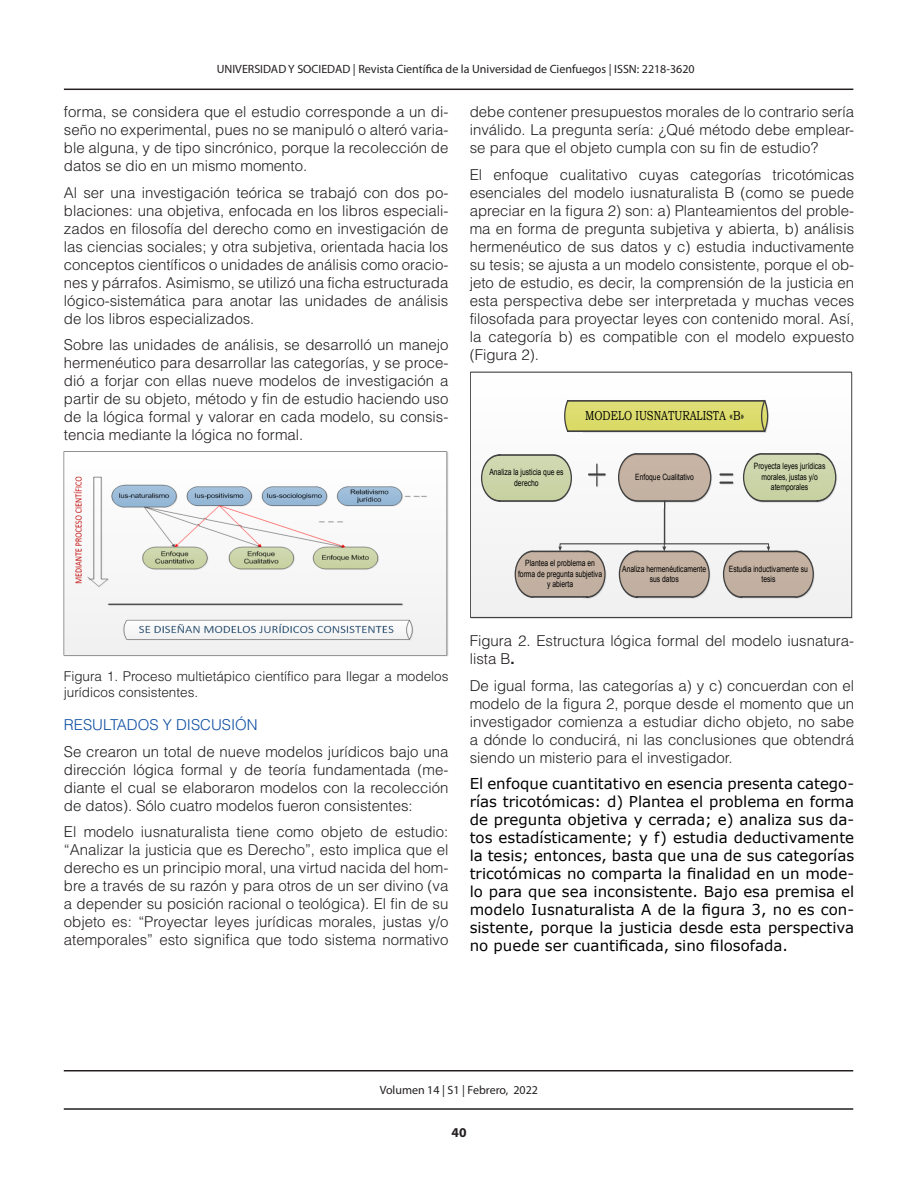
<style>
.page{position:relative;width:918px;height:1188px;background:#fff}
.page>*{position:absolute;margin:0;border:0;box-sizing:border-box;transform-origin:0 0}
.TEXTO{font:300 15px/18px "Helvetica LT Std";color:#231f20;text-align:justify}
.t1{font:15px/18px "Verdana";color:#000;text-align:justify}
.TITULOS_AZUL{font:300 15px "Helvetica LT Std";color:#0d4da1}
.pie_de_foto{font:300 13.5px/16.2px "Helvetica LT Std";color:#231f20}
.t2{font:700 13.5px "Myriad Pro";color:#231f20}
.t3{font:13.05px "Bookman Old Style";color:#000;scale:.78 1}
.t4{font:12px "Myriad Pro";color:#231f20}
.t5{font:8.7px/10.4px "Arial";color:#000;text-align:center;scale:.78 1}
.s1{font-weight:700}
</style>
<div class="page">
<hr style="left:64px;top:89px;width:789px;height:1px;background:#231f20">
<hr style="left:64px;top:1108px;width:789px;height:2px;background:#231f20">
<hr style="left:64px;top:1070px;width:789px;height:1px;background:#231f20">
<img style="left:64px;top:452px;width:384px;height:204px">
<div style="left:471px;top:372px;width:381px;height:245px;background:#fbfbfb"></div>
<div style="left:470px;top:372px;width:382px;height:246px;border:1px solid #404040"></div>
<svg style="left:564px;top:399px;width:205px;height:34px;background:#cccc72"></svg>
<svg style="left:481px;top:453px;width:356px;height:146px"></svg>
<p class="t4" style="left:217px;top:61px;width:479px">UNIVERSIDAD Y SOCIEDAD | Revista Científica de la Universidad de Cienfuegos | ISSN: 2218-3620</p>
<p class="TEXTO" style="left:64px;top:103px;width:386px">forma, se considera que el estudio corresponde a un di&shy;seño no experimental, pues no se manipuló o alteró varia&shy;ble alguna, y de tipo sincrónico, porque la recolección de datos se dio en un mismo momento.</p>
<p class="TEXTO" style="left:64px;top:183px;width:386px">Al ser una investigación teórica se trabajó con dos po&shy;blaciones: una objetiva, enfocada en los libros especiali&shy;zados en filosofía del derecho como en investigación de las ciencias sociales; y otra subjetiva, orientada hacia los conceptos científicos o unidades de análisis como oracio&shy;nes y párrafos. Asimismo, se utilizó una ficha estructurada lógico-sistemática para anotar las unidades de análisis de los libros especializados.</p>
<p class="TEXTO" style="left:64px;top:336px;width:386px">Sobre las unidades de análisis, se desarrolló un manejo hermenéutico para desarrollar las categorías, y se proce&shy;dió a forjar con ellas nueve modelos de investigación a partir de su objeto, método y fin de estudio haciendo uso de la lógica formal y valorar en cada modelo, su consis&shy;tencia mediante la lógica no formal.</p>
<p class="TEXTO" style="left:470px;top:103px;width:386px">debe contener presupuestos morales de lo contrario sería inválido. La pregunta sería: ¿Qué método debe emplear&shy;se para que el objeto cumpla con su fin de estudio?</p>
<p class="TEXTO" style="left:470px;top:165px;width:386px">El enfoque cualitativo cuyas categorías tricotómicas esenciales del modelo iusnaturalista B (como se puede apreciar en la figura 2) son: a) Planteamientos del proble&shy;ma en forma de pregunta subjetiva y abierta, b) análisis hermenéutico de sus datos y c) estudia inductivamente su tesis; se ajusta a un modelo consistente, porque el ob&shy;jeto de estudio, es decir, la comprensión de la justicia en esta perspectiva debe ser interpretada y muchas veces filosofada para proyectar leyes con contenido moral. Así, la categoría b) es compatible con el modelo expuesto (Figura 2).</p>
<p class="t3" style="left:585px;top:407px;width:206px">MODELO IUSNATURALISTA «B»</p>
<p class="t5" style="left:489px;top:467px;width:97px">Analiza la justicia que es derecho</p>
<p class="t5" style="left:754px;top:461px;width:93px">Proyecta leyes jurídicas morales, justas y/o atemporales</p>
<p class="t5" style="left:635px;top:472px;width:77px">Enfoque Cualitativo</p>
<p class="pie_de_foto" style="left:64px;top:668px;width:386px">Figura 1. Proceso multietápico científico para llegar a modelos jurídicos consistentes.</p>
<p class="TITULOS_AZUL" style="left:64px;top:716px;width:195px">RESULTADOS Y DISCUSIÓN</p>
<p class="TEXTO" style="left:64px;top:742px;width:386px">Se crearon un total de nueve modelos jurídicos bajo una dirección lógica formal y de teoría fundamentada (me&shy;diante el cual se elaboraron modelos con la recolección de datos). Sólo cuatro modelos fueron consistentes:</p>
<p class="TEXTO" style="left:64px;top:823px;width:386px">El modelo iusnaturalista tiene como objeto de estudio: “Analizar la justicia que es Derecho”, esto implica que el derecho es un principio moral, una virtud nacida del hom&shy;bre a través de su razón y para otros de un ser divino (va a depender su posición racional o teológica). El fin de su objeto es: “Proyectar leyes jurídicas morales, justas y/o atemporales” esto significa que todo sistema normativo</p>
<p class="t5" style="left:518px;top:558px;width:109px">Plantea el problema en forma de pregunta subjetiva y abierta</p>
<p class="t5" style="left:622px;top:563px;width:109px">Analiza hermenéuticamente sus datos</p>
<p class="t5" style="left:729px;top:563px;width:103px">Estudia inductivamente su tesis</p>
<p class="TEXTO" style="left:470px;top:632px;width:386px">Figura 2. Estructura lógica formal del modelo iusnatura&shy;lista B<span class="s1">.</span></p>
<p class="TEXTO" style="left:470px;top:676px;width:386px">De igual forma, las categorías a) y c) concuerdan con el modelo de la figura 2, porque desde el momento que un investigador comienza a estudiar dicho objeto, no sabe a dónde lo conducirá, ni las conclusiones que obtendrá siendo un misterio para el investigador.</p>
<p class="t1" style="left:470px;top:774px;width:386px">El enfoque cuantitativo en esencia presenta catego&shy;rías tricotómicas: d) Plantea el problema en forma de pregunta objetiva y cerrada; e) analiza sus da&shy;tos estadísticamente; y f) estudia deductivamente la tesis; entonces, basta que una de sus categorías tricotómicas no comparta la finalidad en un mode&shy;lo para que sea inconsistente. Bajo esa premisa el modelo Iusnaturalista A de la figura 3, no es con&shy;sistente, porque la justicia desde esta perspectiva no puede ser cuantificada, sino filosofada.</p>
<p class="t4" style="left:380px;top:1083px;width:160px">Volumen 14 | S1 | Febrero, 2022</p>
<p class="t2" style="left:452px;top:1124px;width:16px">40</p>
</div>
